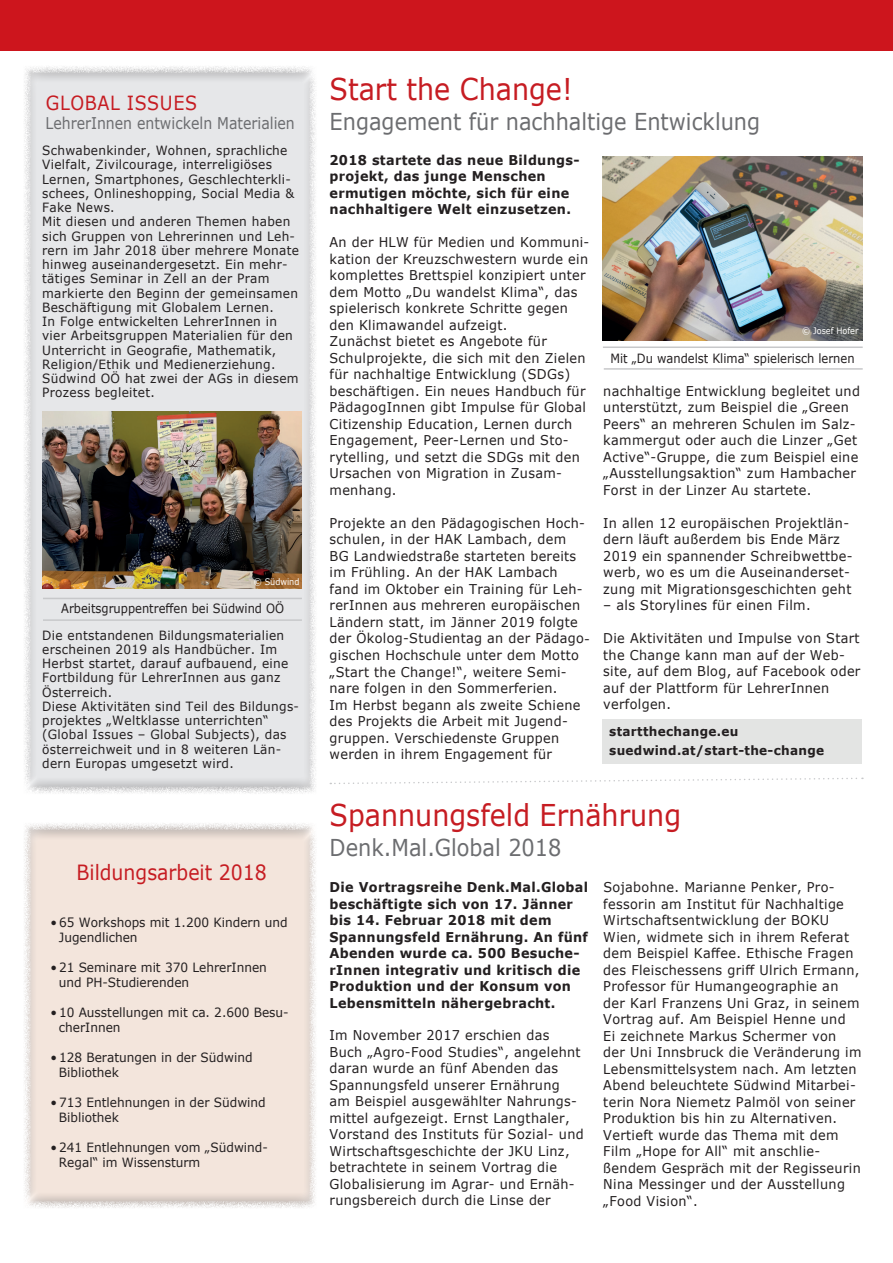
<style>
.page{position:relative;width:893px;height:1263px;background:#fff}
.page>*{position:absolute;margin:0;border:0;box-sizing:border-box;transform-origin:0 0}
.t1{font:30px "Verdana";color:#c61c22;scale:.9 1}
.t2{font:23.25px "Verdana";color:#6c6d70;scale:.9 1}
.t3{font:21px "Verdana";color:#c61c22;scale:.9 1}
.t4{font:19.5px "Verdana";letter-spacing:.035em;color:#c61c22;scale:.9 1}
.t5{font:16.2px "Verdana";color:#6c6d70;scale:.87 1}
.t6{font:13.5px/16.5px "Verdana";letter-spacing:.025em;color:#231f20;scale:.95 1}
.t7{font:700 13.5px/16.5px "Verdana";letter-spacing:.025em;color:#231f20;scale:.95 1}
.t8{font:12.75px/14.2px "Verdana";letter-spacing:.025em;color:#231f20;scale:.95 1}
.t9{font:12.75px/15px "Verdana";color:#231f20;scale:.95 1}
.t10{font:12.75px "Verdana";color:#231f20;scale:.9 1}
.t11{font:700 12.75px/19.5px "Verdana";letter-spacing:.025em;color:#231f20;scale:.95 1}
.t12{font:9px "Verdana";color:#fff;scale:.9 1}
</style>
<div class="page">
<div style="left:0;top:0;width:893px;height:51px;background:#cd151d"></div>
<div style="left:603px;top:719px;width:259px;height:44px;background:#e3e4e3"></div>
<div style="left:15px;top:59px;width:303px;height:737px;background:#231f20;opacity:.5"></div>
<img style="left:602px;top:157px;width:261px;height:183px">
<hr style="left:603px;top:346px;width:260px;height:2px;background:#c7c8ca">
<hr style="left:604px;top:368px;width:259px;height:2px;background:#c7c8ca">
<div style="left:15px;top:817px;width:303px;height:394px;background:#231f20;opacity:.5"></div>
<svg style="left:330px;top:777px;width:533px;height:8px"></svg>
<img style="left:43px;top:411px;width:259px;height:177px">
<hr style="left:43px;top:598px;width:259px;height:1px;background:#c7c8ca">
<hr style="left:43px;top:619px;width:259px;height:2px;background:#c7c8ca">
<h3 class="t4" style="left:46px;top:89px;width:170px">GLOBAL ISSUES</h3>
<p class="t5" style="left:46px;top:112px;width:288px">LehrerInnen entwickeln Materialien</p>
<p class="t8" style="left:42px;top:143px;width:272px">Schwabenkinder, Wohnen, sprachliche Vielfalt, Zivilcourage, interreligiöses Lernen, Smartphones, Geschlechterkli&shy;schees, Onlineshopping, Social Media &amp; Fake News.<br>Mit diesen und anderen Themen haben sich Gruppen von Lehrerinnen und Leh&shy;rern im Jahr 2018 über mehrere Monate hinweg auseinandergesetzt. Ein mehr&shy;tätiges Seminar in Zell an der Pram markierte den Beginn der gemeinsamen Beschäftigung mit Globalem Lernen.<br>In Folge entwickelten LehrerInnen in vier Arbeitsgruppen Materialien für den Unterricht in Geografie, Mathematik, Religion/Ethik und Medienerziehung.<br>Südwind OÖ hat zwei der AGs in diesem Prozess begleitet.</p>
<p class="t12" style="left:254px;top:575px;width:52px">© Südwind</p>
<p class="t10" style="left:61px;top:600px;width:249px">Arbeitsgruppentreffen bei Südwind OÖ</p>
<p class="t8" style="left:42px;top:628px;width:272px">Die entstandenen Bildungsmaterialien erscheinen 2019 als Handbücher. Im Herbst startet, darauf aufbauend, eine Fortbildung für LehrerInnen aus ganz Österreich.<br>Diese Aktivitäten sind Teil des Bildungs&shy;projektes „Weltklasse unterrichten“ (Global Issues – Global Subjects), das österreichweit und in 8 weiteren Län&shy;dern Europas umgesetzt wird.</p>
<h3 class="t3" style="left:77px;top:858px;width:213px">Bildungsarbeit 2018</h3>
<p class="t9" style="left:59px;top:915px;width:242px;text-indent:-9px">• 65 Workshops mit 1.200 Kindern und<br>Jugendlichen</p>
<p class="t9" style="left:59px;top:960px;width:220px;text-indent:-9px">• 21 Seminare mit 370 LehrerInnen und PH-Studierenden</p>
<p class="t9" style="left:59px;top:1005px;width:243px;text-indent:-9px">• 10 Ausstellungen mit ca. 2.600 Besu&shy;cherInnen</p>
<p class="t9" style="left:59px;top:1050px;width:205px;text-indent:-9px">• 128 Beratungen in der Südwind<br>Bibliothek</p>
<p class="t9" style="left:59px;top:1095px;width:219px;text-indent:-9px">• 713 Entlehnungen in der Südwind<br>Bibliothek</p>
<p class="t9" style="left:59px;top:1140px;width:222px;text-indent:-9px">• 241 Entlehnungen vom „Südwind-<br>Regal“ im Wissensturm</p>
<h1 class="t1" style="left:330px;top:68px;width:272px">Start the Change!</h1>
<h2 class="t2" style="left:330px;top:105px;width:480px">Engagement für nachhaltige Entwicklung</h2>
<p class="t7" style="left:330px;top:151px;width:265px">2018 startete das neue Bildungs&shy;projekt, das junge Menschen ermutigen möchte, sich für eine nachhaltigere Welt einzusetzen.</p>
<p class="t6" style="left:330px;top:234px;width:275px">An der HLW für Medien und Kommuni&shy;kation der Kreuzschwestern wurde ein komplettes Brettspiel konzipiert unter dem Motto „Du wandelst Klima“, das spielerisch konkrete Schritte gegen den Klimawandel aufzeigt.<br>Zunächst bietet es Angebote für Schulprojekte, die sich mit den Zielen für nachhaltige Entwicklung (SDGs) beschäftigen. Ein neues Handbuch für PädagogInnen gibt Impulse für Global Citizenship Education, Lernen durch Engagement, Peer-Lernen und Sto&shy;rytelling, und setzt die SDGs mit den Ursachen von Migration in Zusam&shy;menhang.</p>
<p class="t6" style="left:330px;top:515px;width:276px">Projekte an den Pädagogischen Hoch&shy;schulen, in der HAK Lambach, dem<br>BG Landwiedstraße starteten bereits im Frühling. An der HAK Lambach fand im Oktober ein Training für Leh&shy;rerInnen aus mehreren europäischen Ländern statt, im Jänner 2019 folgte der Ökolog-Studientag an der Pädago&shy;gischen Hochschule unter dem Motto „Start the Change!“, weitere Semi&shy;nare folgen in den Sommerferien.<br>Im Herbst begann als zweite Schiene des Projekts die Arbeit mit Jugend&shy;gruppen. Verschiedenste Gruppen werden in ihrem Engagement für</p>
<p class="t12" style="left:802px;top:325px;width:64px">© Josef Hofer</p>
<p class="t10" style="left:610px;top:349px;width:273px">Mit „Du wandelst Klima“ spielerisch lernen</p>
<p class="t6" style="left:603px;top:383px;width:272px">nachhaltige Entwicklung begleitet und unterstützt, zum Beispiel die „Green Peers“ an mehreren Schulen im Salz&shy;kammergut oder auch die Linzer „Get Active“-Gruppe, die zum Beispiel eine „Ausstellungsaktion“ zum Hambacher Forst in der Linzer Au startete.</p>
<p class="t6" style="left:603px;top:515px;width:264px">In allen 12 europäischen Projektlän&shy;dern läuft außerdem bis Ende März 2019 ein spannender Schreibwettbe&shy;werb, wo es um die Auseinanderset&shy;zung mit Migrationsgeschichten geht</p>
<p class="t6" style="left:603px;top:597px;width:220px">– als Storylines für einen Film.</p>
<p class="t6" style="left:603px;top:630px;width:272px">Die Aktivitäten und Impulse von Start the Change kann man auf der Web&shy;site, auf dem Blog, auf Facebook oder auf der Plattform für LehrerInnen verfolgen.</p>
<p class="t11" style="left:609px;top:721px;width:228px">startthechange.eu suedwind.at/start-the-change</p>
<h1 class="t1" style="left:330px;top:794px;width:392px">Spannungsfeld Ernährung</h1>
<h2 class="t2" style="left:330px;top:831px;width:259px">Denk.Mal.Global 2018</h2>
<p class="t7" style="left:330px;top:879px;width:274px">Die Vortragsreihe Denk.Mal.Global beschäftigte sich von 17. Jänner bis 14. Februar 2018 mit dem<br>Spannungsfeld Ernährung. An fünf<br>Abenden wurde ca. 500 Besuche&shy;rInnen integrativ und kritisch die<br>Produktion und der Konsum von<br>Lebensmitteln nähergebracht.</p>
<p class="t6" style="left:330px;top:1027px;width:269px">Im November 2017 erschien das Buch „Agro-Food Studies“, angelehnt daran wurde an fünf Abenden das Spannungsfeld unserer Ernährung<br>am Beispiel ausgewählter Nahrungs&shy;mittel aufgezeigt. Ernst Langthaler, Vorstand des Instituts für Sozial- und Wirtschaftsgeschichte der JKU Linz, betrachtete in seinem Vortrag die Globalisierung im Agrar- und Ernäh&shy;rungsbereich durch die Linse der</p>
<p class="t6" style="left:603px;top:879px;width:273px">Sojabohne. Marianne Penker, Pro&shy;fessorin am Institut für Nachhaltige Wirtschaftsentwicklung der BOKU Wien, widmete sich in ihrem Referat dem Beispiel Kaffee. Ethische Fragen des Fleischessens griff Ulrich Ermann, Professor für Humangeographie an der Karl Franzens Uni Graz, in seinem Vortrag auf. Am Beispiel Henne und<br>Ei zeichnete Markus Schermer von<br>der Uni Innsbruck die Veränderung im Lebensmittelsystem nach. Am letzten Abend beleuchtete Südwind Mitarbei&shy;terin Nora Niemetz Palmöl von seiner Produktion bis hin zu Alternativen.<br>Vertieft wurde das Thema mit dem Film „Hope for All“ mit anschlie&shy;ßendem Gespräch mit der Regisseurin Nina Messinger und der Ausstellung „Food Vision“.</p>
</div>
